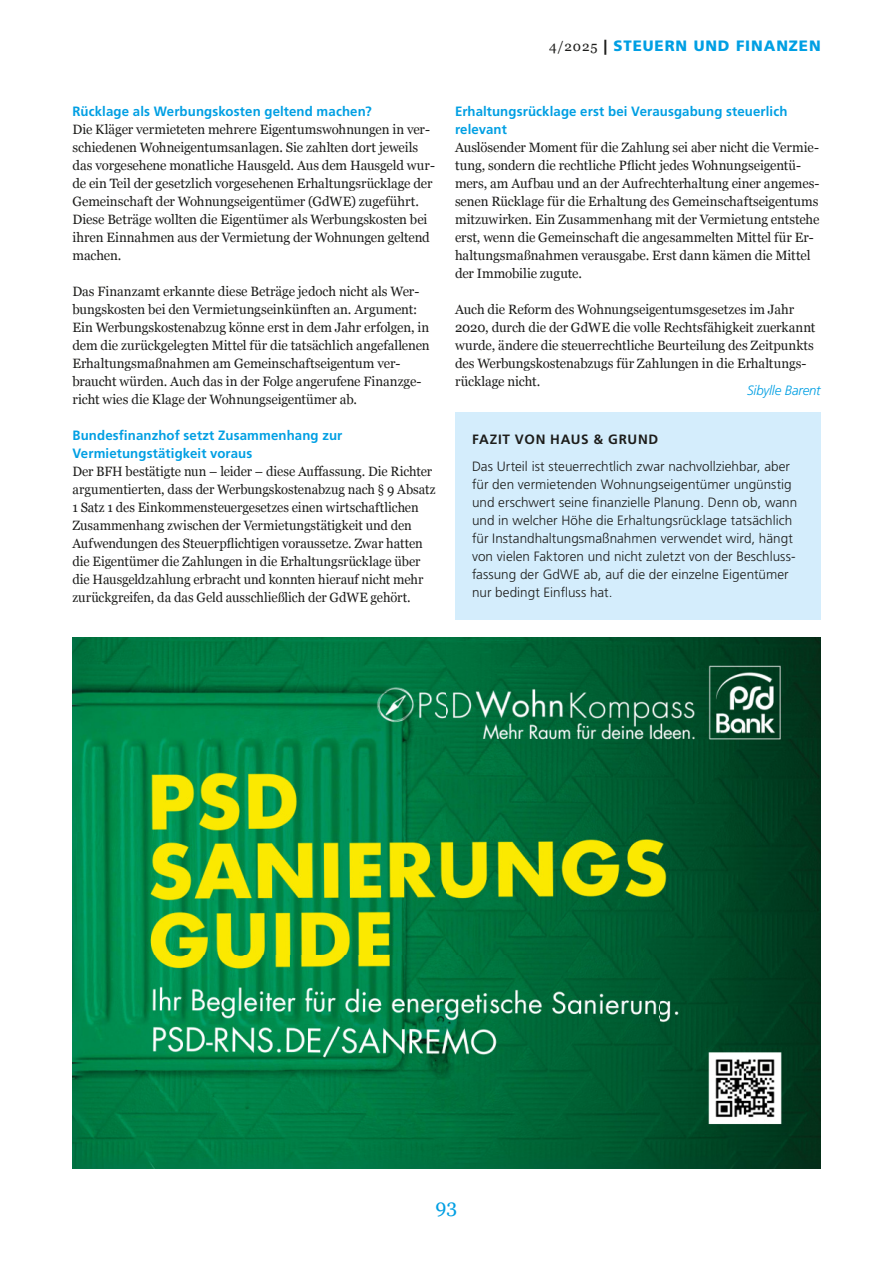
<style>
.page{position:relative;width:893px;height:1263px;background:#fff}
.page>*{position:absolute;margin:0;border:0;box-sizing:border-box;transform-origin:0 0}
.t1{font:19.5px "Georgia";color:#009fe3}
.t2{font:900 15px "Frutiger LT Std";letter-spacing:.06em;color:#009fe3}
.t3{font:13.5px/18px "Georgia";letter-spacing:-.01em;color:#1d1d1b}
.t4{font:13.5px/18px "Georgia";letter-spacing:-.01em;color:#1d1d1b;scale:.96 1}
.t5{font:300 13.5px/18px "Frutiger LT Std";color:#1d1d1b}
.t6{font:700 13.5px/18px "Frutiger LT Std";letter-spacing:.01em;color:#009fe3}
.t7{font:700 13.5px "Frutiger LT Std";letter-spacing:.055em;color:#1d1d1b}
.t8{font:italic 300 13.5px "Frutiger LT Std";letter-spacing:-.01em;color:#009fe3}
.s1{font-family:"Georgia";font-weight:400;font-size:13.5px;color:#1d1d1b}
.s2{color:#1d1d1b}
</style>
<div class="page">
<img style="left:72px;top:637px;width:748px;height:531px">
<div style="left:455px;top:412px;width:366px;height:207px;background:#d4edfc"></div>
<p class="t2" style="left:549px;top:40px;width:273px"><span class="s1">4/2025</span> <span class="s2">|</span> STEUERN UND FINANZEN</p>
<p class="t6" style="left:72px;top:103px;width:301px">Rücklage als Werbungskosten geltend machen?</p>
<p class="t3" style="left:72px;top:120px;width:364px">Die Kläger vermieteten mehrere Eigentumswohnungen in ver&shy;schiedenen Wohneigentumsanlagen. Sie zahlten dort jeweils das vorgesehene monatliche Hausgeld. Aus dem Hausgeld wur&shy;de ein Teil der gesetzlich vorgesehenen Erhaltungsrücklage der Gemeinschaft der Wohnungseigentümer (GdWE) zugeführt.<br>Diese Beträge wollten die Eigentümer als Werbungskosten bei ihren Einnahmen aus der Vermietung der Wohnungen geltend machen.</p>
<p class="t3" style="left:72px;top:282px;width:359px">Das Finanzamt erkannte diese Beträge jedoch nicht als Wer&shy;bungskosten bei den Vermietungseinkünften an. Argument:<br>Ein Werbungskostenabzug könne erst in dem Jahr erfolgen, in dem die zurückgelegten Mittel für die tatsächlich angefallenen Erhaltungsmaßnahmen am Gemeinschaftseigentum ver&shy;braucht würden. Auch das in der Folge angerufene Finanzge&shy;richt wies die Klage der Wohnungseigentümer ab.</p>
<p class="t6" style="left:72px;top:427px;width:271px">Bundesfinanzhof setzt Zusammenhang zur<br>Vermietungstätigkeit voraus</p>
<p class="t4" style="left:72px;top:462px;width:380px">Der BFH bestätigte nun – leider – diese Auffassung. Die Richter argumentierten, dass der Werbungskostenabzug nach § 9 Absatz 1 Satz 1 des Einkommensteuergesetzes einen wirtschaftlichen Zusammenhang zwischen der Vermietungstätigkeit und den Aufwendungen des Steuerpflichtigen voraussetze. Zwar hatten die Eigentümer die Zahlungen in die Erhaltungsrück lage über die Hausgeldzahlung erbracht und konnten hierauf nicht mehr zurückgreifen, da das Geld ausschließlich der GdWE gehört.</p>
<p class="t6" style="left:455px;top:104px;width:334px">Erhaltungsrücklage erst bei Verausgabung steuerlich relevant</p>
<p class="t3" style="left:455px;top:139px;width:366px">Auslösender Moment für die Zahlung sei aber nicht die Vermie&shy;tung, sondern die rechtliche Pflicht jedes Wohnungseigentü&shy;mers, am Aufbau und an der Aufrechterhaltung einer angemes&shy;senen Rücklage für die Erhaltung des Gemeinschaftseigentums mitzuwirken. Ein Zusammenhang mit der Vermietung entstehe erst, wenn die Gemeinschaft die angesammelten Mittel für Er&shy;haltungsmaßnahmen verausgabe. Erst dann kämen die Mittel der Immobilie zugute.</p>
<p class="t3" style="left:455px;top:301px;width:362px">Auch die Reform des Wohnungseigentumsgesetzes im Jahr 2020, durch die der GdWE die volle Rechtsfähigkeit zuerkannt wurde, ändere die steuerrechtliche Beurteilung des Zeitpunkts des Werbungskostenabzugs für Zahlungen in die Erhaltungs&shy;rücklage nicht.</p>
<p class="t8" style="left:747px;top:385px;width:75px">Sibylle Barent</p>
<p class="t7" style="left:472px;top:434px;width:188px">FAZIT VON HAUS &amp; GRUND</p>
<p class="t5" style="left:472px;top:458px;width:327px">Das Urteil ist steuerrechtlich zwar nachvollziehbar, aber für den vermietenden Wohnungseigentümer ungünstig und erschwert seine finanzielle Planung. Denn ob, wann und in welcher Höhe die Erhaltungsrücklage tatsächlich für Instandhaltungsmaßnahmen verwendet wird, hängt von vielen Faktoren und nicht zuletzt von der Beschluss&shy;fassung der GdWE ab, auf die der einzelne Eigentümer nur bedingt Einfluss hat.</p>
<h1 class="t1" style="left:436px;top:1195px;width:23px">93</h1>
</div>
